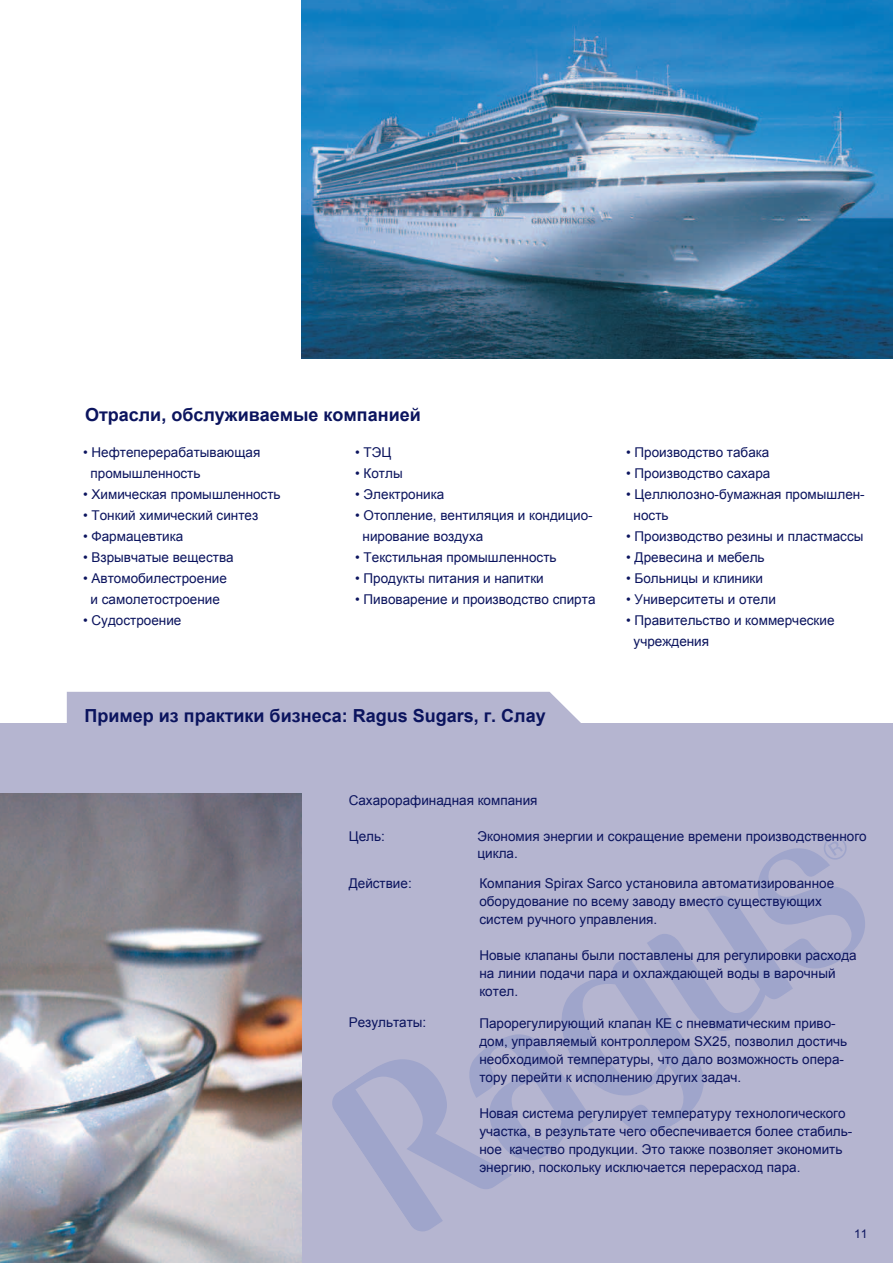
<style>
.page{position:relative;width:893px;height:1263px;background:#fff}
.page>*{position:absolute;margin:0;border:0;box-sizing:border-box;transform-origin:0 0}
.t1{font:700 18px "Arial";color:#0b145e}
.t2{font:13.5px/18px "Arial";color:#0b145e}
.t3{font:12px "Arial";color:#0b145e}
</style>
<div class="page">
<div style="left:0;top:723px;width:893px;height:540px;background:#b5b5d0"></div>
<svg style="left:332px;top:837px;width:533px;height:394px"></svg>
<img style="left:302px;top:0;width:591px;height:359px">
<div style="left:67px;top:692px;width:514px;height:31px;background:#b5b5d0"></div>
<img style="left:0;top:794px;width:302px;height:469px">
<h1 class="t1" style="left:85px;top:403px;width:337px">Отрасли, обслуживаемые компанией</h1>
<p class="t2" style="left:91px;top:442px;width:171px;line-height:21px;text-indent:-8px">• Нефтеперерабатывающая промышленность</p>
<p class="t2" style="left:83px;top:486px;width:199px">• Химическая промышленность</p>
<p class="t2" style="left:83px;top:507px;width:177px">• Тонкий химический синтез</p>
<p class="t2" style="left:83px;top:528px;width:102px">• Фармацевтика</p>
<p class="t2" style="left:83px;top:549px;width:152px">• Взрывчатые вещества</p>
<p class="t2" style="left:83px;top:568px;width:145px;line-height:21px;text-align:center">• Автомобилестроение и самолетостроение</p>
<p class="t2" style="left:83px;top:612px;width:100px">• Судостроение</p>
<p class="t2" style="left:355px;top:444px;width:38px">• ТЭЦ</p>
<p class="t2" style="left:355px;top:465px;width:49px">• Котлы</p>
<p class="t2" style="left:355px;top:486px;width:91px">• Электроника</p>
<p class="t2" style="left:363px;top:505px;width:232px;line-height:21px;text-indent:-8px">• Отопление, вентиляция и кондицио&shy;нирование воздуха</p>
<p class="t2" style="left:355px;top:549px;width:203px">• Текстильная промышленность</p>
<p class="t2" style="left:355px;top:570px;width:190px">• Продукты питания и напитки</p>
<p class="t2" style="left:355px;top:591px;width:242px">• Пивоварение и производство спирта</p>
<h1 class="t1" style="left:84px;top:703px;width:463px">Пример из практики бизнеса: Ragus Sugars, г. Слау</h1>
<p class="t2" style="left:626px;top:444px;width:145px">• Производство табака</p>
<p class="t2" style="left:626px;top:465px;width:146px">• Производство сахара</p>
<p class="t2" style="left:634px;top:484px;width:233px;line-height:21px;text-indent:-8px">• Целлюлозно-бумажная промышлен&shy;ность</p>
<p class="t2" style="left:626px;top:528px;width:239px">• Производство резины и пластмассы</p>
<p class="t2" style="left:626px;top:549px;width:140px">• Древесина и мебель</p>
<p class="t2" style="left:626px;top:570px;width:138px">• Больницы и клиники</p>
<p class="t2" style="left:626px;top:591px;width:151px">• Университеты и отели</p>
<p class="t2" style="left:634px;top:610px;width:202px;line-height:21px;text-indent:-8px">• Правительство и коммерческие учреждения</p>
<p class="t2" style="left:349px;top:792px;width:190px">Сахарорафинадная компания</p>
<p class="t2" style="left:349px;top:828px;width:38px">Цель:</p>
<p class="t2" style="left:477px;top:829px;width:391px;line-height:16.2px">Экономия энергии и сокращение времени производственного цикла.</p>
<p class="t2" style="left:349px;top:874px;width:65px">Действие:</p>
<p class="t2" style="left:479px;top:874px;width:356px">Компания Spirax Sarco установила автоматизированное оборудование по всему заводу вместо существующих систем ручного управления.</p>
<p class="t2" style="left:479px;top:946px;width:379px">Новые клапаны были поставлены для регулировки расхода на линии подачи пара и охлаждающей воды в варочный котел.</p>
<p class="t2" style="left:479px;top:1014px;width:369px">Парорегулирующий клапан КЕ с пневматическим приво&shy;дом, управляемый контроллером SX25, позволил достичь необходимой температуры, что дало возможность опера&shy;тору перейти к исполнению других задач.</p>
<p class="t2" style="left:479px;top:1104px;width:374px">Новая система регулирует температуру технологического участка, в результате чего обеспечивается более стабиль&shy;ное качество продукции. Это также позволяет экономить энергию, поскольку исключается перерасход пара.</p>
<p class="t2" style="left:349px;top:1013px;width:79px">Результаты:</p>
<p class="t3" style="left:854px;top:1225px;width:15px">11</p>
</div>
